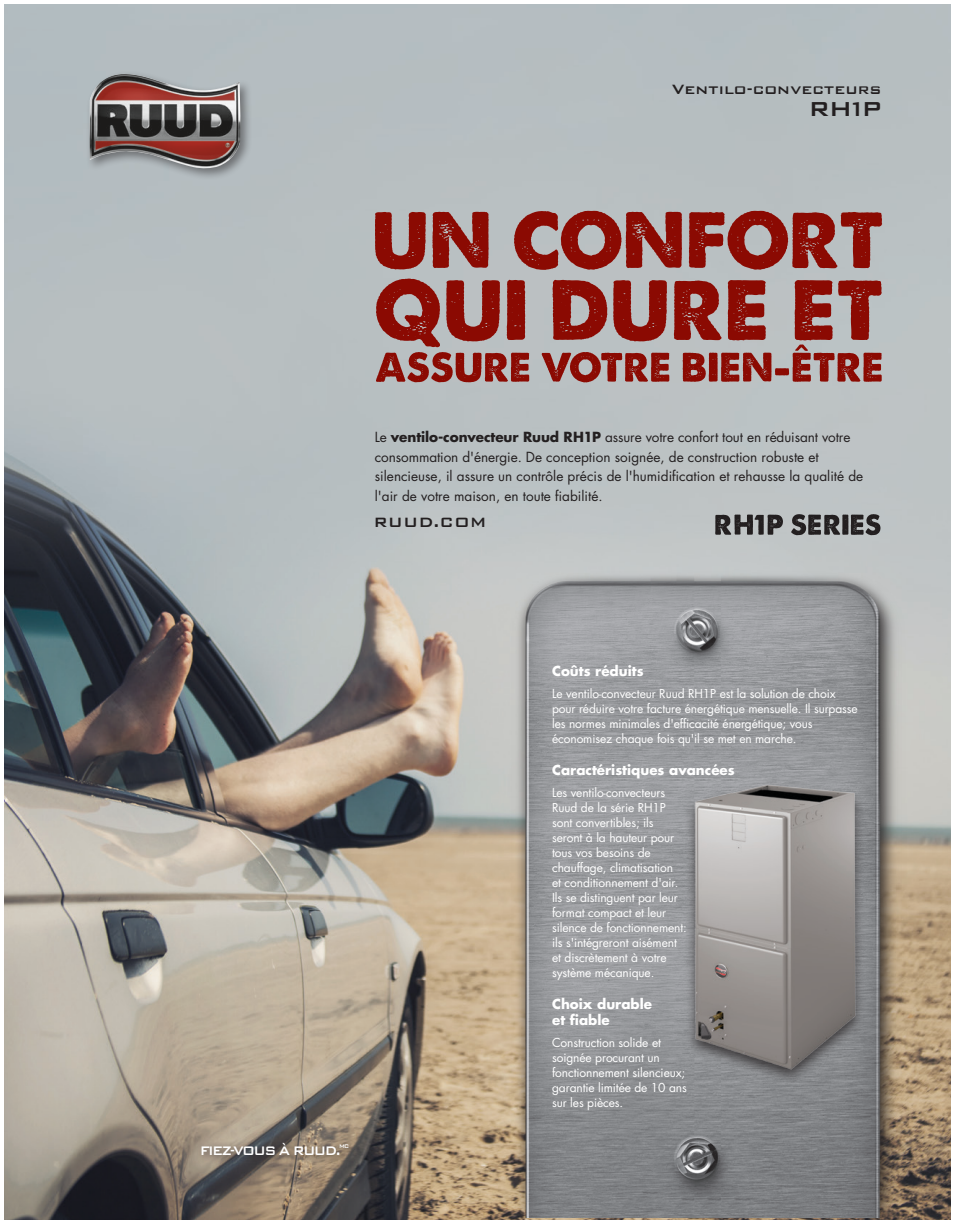
<style>
.page{position:relative;width:954px;height:1224px;background:#fff}
.page>*{position:absolute;margin:0;border:0;box-sizing:border-box;transform-origin:0 0}
.Body_Copy{font:500 27px "Bank Gothic";color:#231f20}
.Body_Copy-2{font:500 18px "Bank Gothic";color:#231f20}
.t1{font:500 16.5px "Bank Gothic";letter-spacing:-.11em;color:#fff;scale:.9 1}
.Body_Copy-3{font:13.65px/19.6px "Futura";color:#231f20}
.Body_Copy-4{font:700 13.5px/16.5px "Futura";color:#fff}
.Body_Copy-5{font:12px/15px "Futura";letter-spacing:-.01em;color:#fff}
.t2{font:500 7.05px "Bank Gothic";color:#fff;scale:.9 1}
.s1{font-weight:700}
</style>
<div class="page">
<img style="left:4px;top:4px;width:947px;height:1216px">
<img style="left:506px;top:565px;width:420px;height:653px">
<img style="left:686px;top:775px;width:194px;height:310px">
<svg style="left:715px;top:514px;width:166px;height:21px;background:#666667"></svg>
<div style="left:86px;top:70px;width:166px;height:110px;background:#231f20;opacity:.48"></div>
<img style="left:90px;top:74px;width:151px;height:95px">
<div style="left:160px;top:1097px;width:225px;height:107px;background:#fff;opacity:.22"></div>
<svg style="left:375px;top:211px;width:507px;height:59px;background:#9f5a56"></svg>
<svg style="left:376px;top:279px;width:506px;height:103px;background:#a26461"></svg>
<p class="Body_Copy-2" style="left:672px;top:75px;width:211px">Ventilo-convecteurs</p>
<p class="Body_Copy" style="left:808px;top:88px;width:75px">RH1P</p>
<p class="Body_Copy-3" style="left:375px;top:427px;width:490px">Le <span class="s1">ventilo-convecteur Ruud RH1P</span> assure votre confort tout en réduisant votre consommation d'énergie. De conception soignée, de construction robuste et silencieuse, il assure un contrôle précis de l'humidification et rehausse la qualité de l'air de votre maison, en toute fiabilité.</p>
<p class="Body_Copy-2" style="left:373px;top:508px;width:115px">RUUD.COM</p>
<p class="t1" style="left:200px;top:1138px;width:158px">FIEZ-VOUS À RUUD.</p>
<p class="t2" style="left:339px;top:1141px;width:13px">MC</p>
<p class="Body_Copy-4" style="left:552px;top:662px;width:93px">Coûts réduits</p>
<p class="Body_Copy-5" style="left:552px;top:686px;width:307px">Le ventilo-convecteur Ruud RH1P est la solution de choix pour réduire votre facture énergétique mensuelle. Il surpasse les normes minimales d'efficacité énergétique; vous économisez chaque fois qu'il se met en marche.</p>
<p class="Body_Copy-4" style="left:552px;top:761px;width:184px">Caractéristiques avancées</p>
<p class="Body_Copy-5" style="left:552px;top:785px;width:136px">Les ventilo-convecteurs<br>Ruud de la série RH1P sont convertibles; ils seront à la hauteur pour tous vos besoins de chauffage, climatisation<br>et conditionnement d'air.<br>Ils se distinguent par leur format compact et leur silence de fonctionnement: ils s'intégreront aisément et discrètement à votre système mécanique.</p>
<p class="Body_Copy-4" style="left:552px;top:995px;width:102px">Choix durable et fiable</p>
<p class="Body_Copy-5" style="left:552px;top:1035px;width:136px">Construction solide et soignée procurant un fonctionnement silencieux; garantie limitée de 10 ans sur les pièces.</p>
</div>
